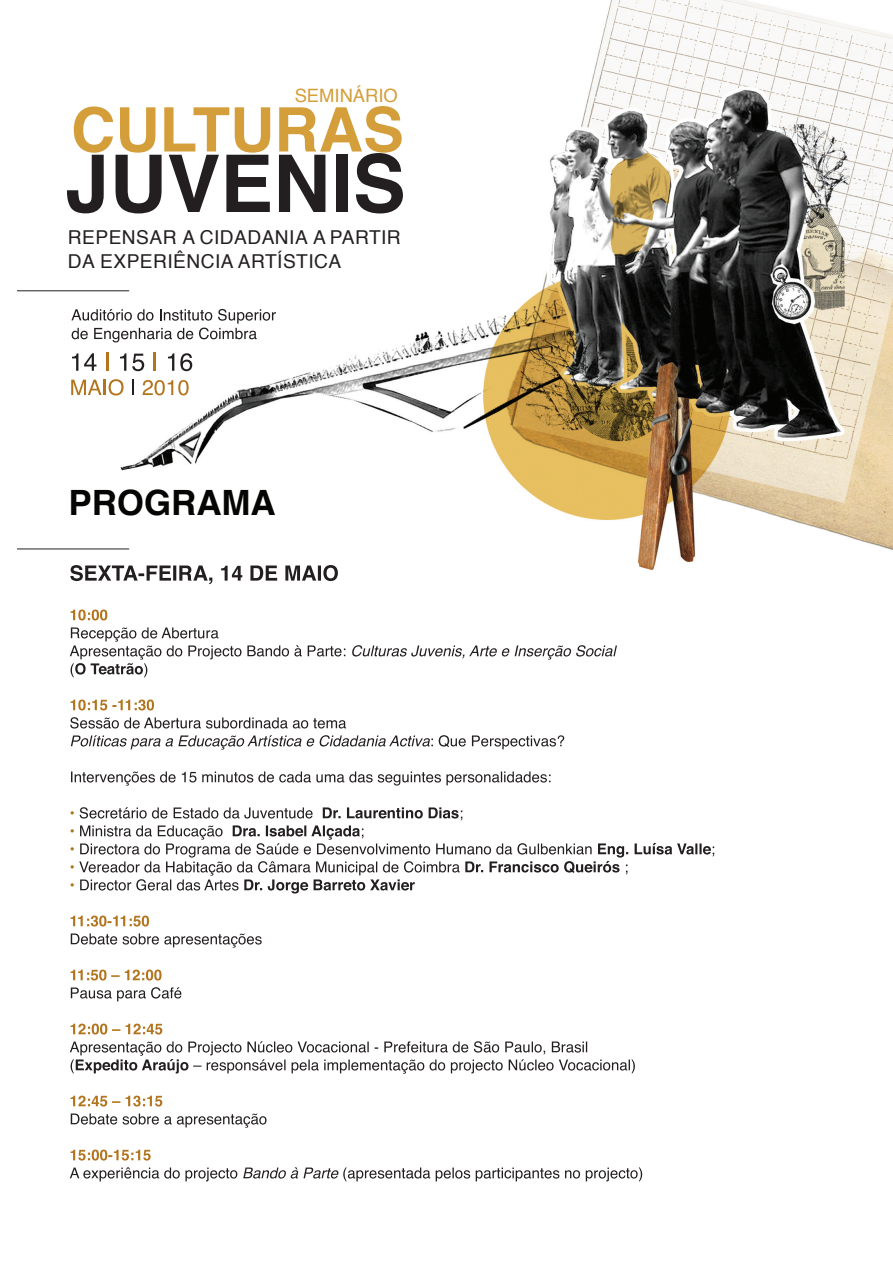
<style>
.page{position:relative;width:893px;height:1263px;background:#fff}
.page>*{position:absolute;margin:0;border:0;box-sizing:border-box;transform-origin:0 0}
.t1{font:700 79.5px "Helvetica";color:#231f20}
.t2{font:700 61.35px "Helvetica";color:#d49e3b}
.t3{font:700 34.95px "Helvetica";color:#050604}
.t4{font:19.2px/24.3px "Helvetica";letter-spacing:.025em;color:#231f20}
.t5{font:18.45px "Helvetica";color:#d49e3b}
</style>
<div class="page">
<img style="left:17px;top:0;width:876px;height:571px">
<hr style="left:17px;top:549px;width:112px;height:1px;background:#231f20">
<hr style="left:17px;top:291px;width:112px;height:1px;background:#231f20">
<svg style="left:70px;top:1167px;width:572px;height:14px"></svg>
<svg style="left:71px;top:1149px;width:80px;height:11px"></svg>
<svg style="left:71px;top:1113px;width:196px;height:15px"></svg>
<svg style="left:71px;top:1095px;width:91px;height:11px"></svg>
<svg style="left:70px;top:1041px;width:565px;height:33px"></svg>
<svg style="left:71px;top:1023px;width:91px;height:11px"></svg>
<svg style="left:71px;top:987px;width:110px;height:14px"></svg>
<svg style="left:71px;top:969px;width:91px;height:11px"></svg>
<svg style="left:71px;top:933px;width:191px;height:15px"></svg>
<svg style="left:71px;top:915px;width:78px;height:11px"></svg>
<svg style="left:71px;top:807px;width:643px;height:86px"></svg>
<svg style="left:71px;top:771px;width:480px;height:15px"></svg>
<svg style="left:71px;top:735px;width:493px;height:15px"></svg>
<svg style="left:70px;top:717px;width:276px;height:11px"></svg>
<svg style="left:71px;top:699px;width:83px;height:11px"></svg>
<svg style="left:70px;top:627px;width:547px;height:50px"></svg>
<svg style="left:71px;top:609px;width:36px;height:11px"></svg>
<svg style="left:70px;top:565px;width:268px;height:19px"></svg>
<svg style="left:71px;top:309px;width:205px;height:33px"></svg>
<svg style="left:72px;top:353px;width:6px;height:18px"></svg>
<svg style="left:84px;top:353px;width:12px;height:18px"></svg>
<svg style="left:106px;top:353px;width:2px;height:18px"></svg>
<svg style="left:120px;top:353px;width:6px;height:18px"></svg>
<svg style="left:132px;top:354px;width:12px;height:17px"></svg>
<svg style="left:154px;top:353px;width:2px;height:18px"></svg>
<svg style="left:168px;top:353px;width:6px;height:18px"></svg>
<svg style="left:180px;top:353px;width:12px;height:18px"></svg>
<svg style="left:71px;top:379px;width:53px;height:16px"></svg>
<svg style="left:132px;top:379px;width:2px;height:16px"></svg>
<svg style="left:143px;top:380px;width:46px;height:15px"></svg>
<p class="t5" style="left:295px;top:81px;width:105px">SEMINÁRIO</p>
<h2 class="t2" style="left:71px;top:80px;width:334px">CULTURAS</h2>
<h1 class="t1" style="left:65px;top:120px;width:342px">JUVENIS</h1>
<p class="t4" style="left:68px;top:225px;width:334px">REPENSAR A CIDADANIA A PARTIR<br>DA EXPERIÊNCIA ARTÍSTICA</p>
<h3 class="t3" style="left:69px;top:474px;width:209px">PROGRAMA</h3>
</div>
